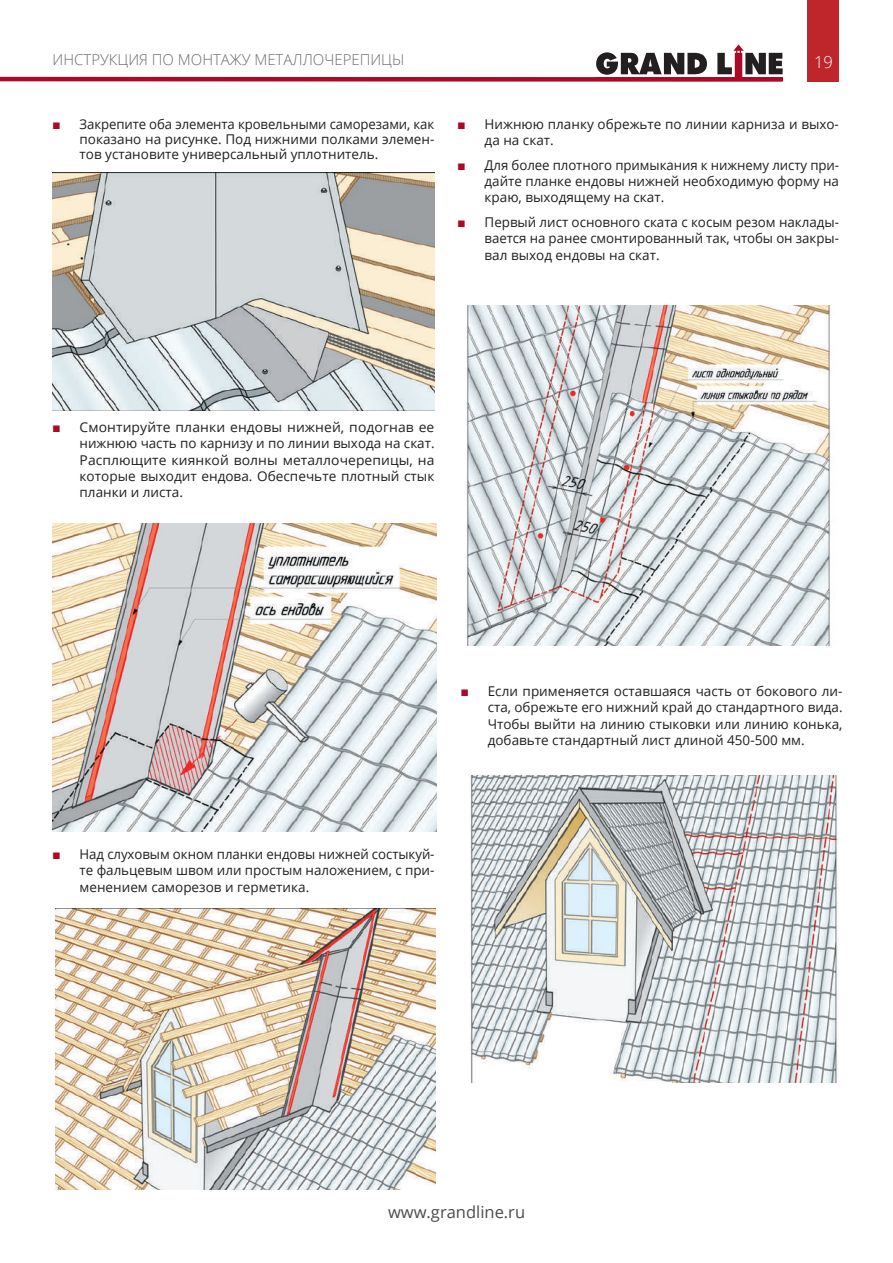
<style>
.page{position:relative;width:893px;height:1263px;background:#fff}
.page>*{position:absolute;margin:0;border:0;box-sizing:border-box;transform-origin:0 0}
.t1{font:16.5px "Open Sans";color:#4b4c4d}
.t2{font:300 16.5px "Open Sans";color:#fff}
.t3{font:300 15px "Open Sans";color:#6c6d70}
.t4{font:13.5px/16.2px "Open Sans";color:#231f20;text-align:justify}
</style>
<div class="page">
<div style="left:808px;top:0;width:31px;height:81px;background:#be262c"></div>
<svg style="left:0;top:45px;width:783px;height:37px"></svg>
<img style="left:53px;top:524px;width:383px;height:308px">
<img style="left:55px;top:909px;width:381px;height:280px">
<img style="left:53px;top:172px;width:381px;height:238px">
<img style="left:466px;top:305px;width:364px;height:340px">
<img style="left:470px;top:775px;width:369px;height:308px">
<p class="t3" style="left:53px;top:50px;width:353px">ИНСТРУКЦИЯ ПО МОНТАЖУ МЕТАЛЛОЧЕРЕПИЦЫ</p>
<p class="t2" style="left:814px;top:51px;width:20px">19</p>
<p class="t4" style="left:80px;top:116px;width:356px;line-height:15px">Закрепите оба элемента кровельными саморезами, как показано на рисунке. Под нижними полками элемен&shy;тов установите универсальный уплотнитель.</p>
<p class="t4" style="left:485px;top:116px;width:356px">Нижнюю планку обрежьте по линии карниза и выхо&shy;да на скат.</p>
<p class="t4" style="left:485px;top:157px;width:356px">Для более плотного примыкания к нижнему листу при&shy;дайте планке ендовы нижней необходимую форму на краю, выходящему на скат.</p>
<p class="t4" style="left:485px;top:214px;width:356px">Первый лист основного ската с косым резом наклады&shy;вается на ранее смонтированный так, чтобы он закры&shy;вал выход ендовы на скат.</p>
<p class="t4" style="left:80px;top:419px;width:356px">Смонтируйте планки ендовы нижней, подогнав ее нижнюю часть по карнизу и по линии выхода на скат.<br>Расплющите киянкой волны металлочерепицы, на которые выходит ендова. Обеспечьте плотный стык планки и листа.</p>
<p class="t4" style="left:80px;top:846px;width:356px">Над слуховым окном планки ендовы нижней состыкуй&shy;те фальцевым швом или простым наложением, с при&shy;менением саморезов и герметика.</p>
<p class="t4" style="left:488px;top:683px;width:356px">Если применяется оставшаяся часть от бокового ли&shy;ста, обрежьте его нижний край до стандартного вида.<br>Чтобы выйти на линию стыковки или линию конька, добавьте стандартный лист длиной 450-500 мм.</p>
<p class="t1" style="left:388px;top:1201px;width:139px">www.grandline.ru</p>
</div>
